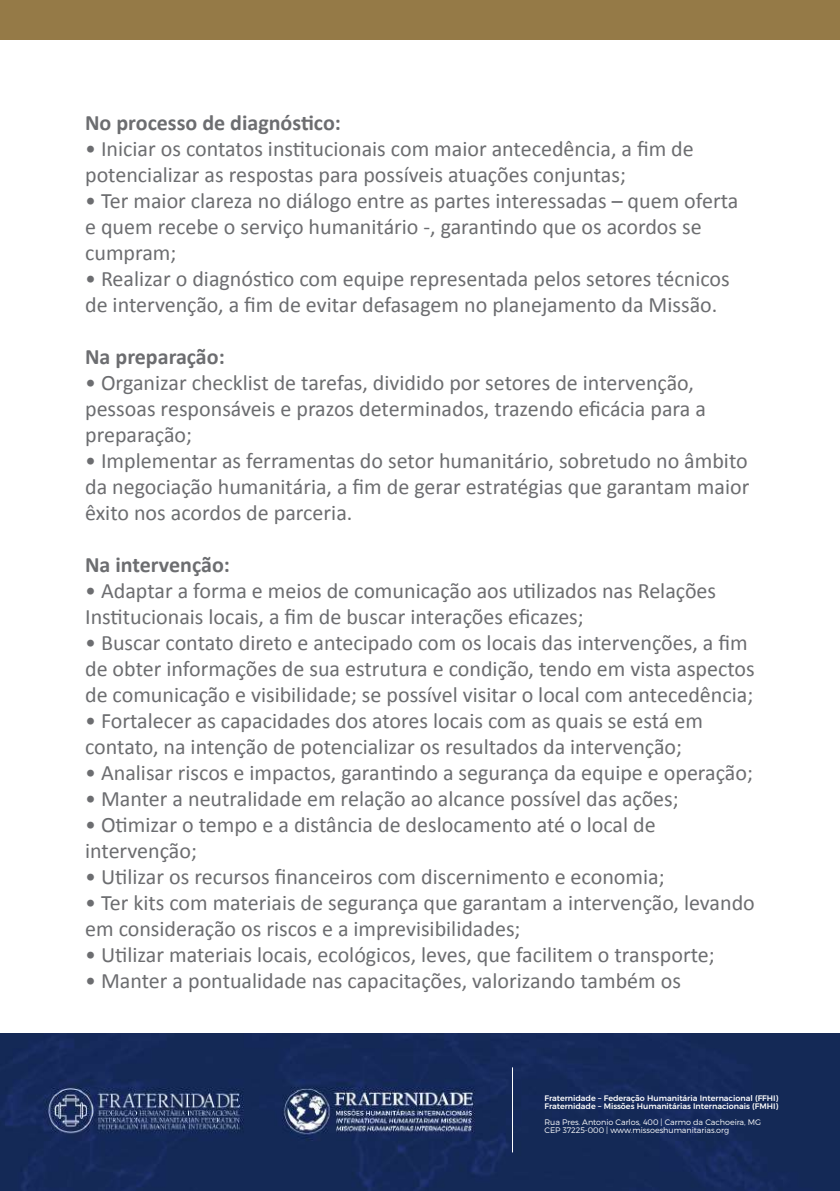
<style>
.page{position:relative;width:840px;height:1191px;background:#fff}
.page>*{position:absolute;margin:0;border:0;box-sizing:border-box;transform-origin:0 0}
.t1{font:22px/26px "Calibri";color:#6c6d70}
.t2{font:700 22px "Calibri";color:#6c6d70}
.t3{font:500 8px/8px "Montserrat";letter-spacing:-.005em;color:#fff}
.t4{font:300 8px/8px "Montserrat";letter-spacing:-.005em;color:#fff}
</style>
<div class="page">
<img style="left:0;top:1033px;width:839px;height:158px">
<hr style="left:511px;top:1067px;width:1px;height:85px;background:#fff">
<div style="left:0;top:0;width:839px;height:40px;background:#957a47"></div>
<p class="t2" style="left:85px;top:109px;width:257px">No processo de diagnóstico:</p>
<p class="t1" style="left:85px;top:135px;width:609px">• Iniciar os contatos institucionais com maior antecedência, a fim de potencializar as respostas para possíveis atuações conjuntas;</p>
<p class="t1" style="left:85px;top:187px;width:654px">• Ter maior clareza no diálogo entre as partes interessadas – quem oferta e quem recebe o serviço humanitário -, garantindo que os acordos se cumpram;</p>
<p class="t1" style="left:85px;top:265px;width:645px">• Realizar o diagnóstico com equipe representada pelos setores técnicos de intervenção, a fim de evitar defasagem no planejamento da Missão.</p>
<p class="t2" style="left:85px;top:343px;width:141px">Na preparação:</p>
<p class="t1" style="left:85px;top:369px;width:622px">• Organizar checklist de tarefas, dividido por setores de intervenção, pessoas responsáveis e prazos determinados, trazendo eficácia para a preparação;</p>
<p class="t1" style="left:85px;top:447px;width:665px;text-align:justify">• Implementar as ferramentas do setor humanitário, sobretudo no âmbito da negociação humanitária, a fim de gerar estratégias que garantam maior êxito nos acordos de parceria.</p>
<p class="t2" style="left:85px;top:551px;width:146px">Na intervenção:</p>
<p class="t1" style="left:85px;top:577px;width:632px">• Adaptar a forma e meios de comunicação aos utilizados nas Relações<br>Institucionais locais, a fim de buscar interações eficazes;</p>
<p class="t1" style="left:85px;top:629px;width:670px">• Buscar contato direto e antecipado com os locais das intervenções, a fim de obter informações de sua estrutura e condição, tendo em vista aspectos de comunicação e visibilidade; se possível visitar o local com antecedência;</p>
<p class="t1" style="left:85px;top:707px;width:619px">• Fortalecer as capacidades dos atores locais com as quais se está em contato, na intenção de potencializar os resultados da intervenção;</p>
<p class="t1" style="left:85px;top:759px;width:669px">• Analisar riscos e impactos, garantindo a segurança da equipe e operação;</p>
<p class="t1" style="left:85px;top:785px;width:594px">• Manter a neutralidade em relação ao alcance possível das ações;</p>
<p class="t1" style="left:85px;top:811px;width:571px">• Otimizar o tempo e a distância de deslocamento até o local de intervenção;</p>
<p class="t1" style="left:85px;top:863px;width:580px">• Utilizar os recursos financeiros com discernimento e economia;</p>
<p class="t1" style="left:85px;top:889px;width:670px">• Ter kits com materiais de segurança que garantam a intervenção, levando em consideração os riscos e a imprevisibilidades;</p>
<p class="t1" style="left:85px;top:941px;width:630px">• Utilizar materiais locais, ecológicos, leves, que facilitem o transporte;</p>
<p class="t1" style="left:85px;top:967px;width:597px">• Manter a pontualidade nas capacitações, valorizando também os</p>
<p class="t3" style="left:544px;top:1093px;width:235px">Fraternidade – Federação Humanitária Internacional (FFHI)<br>Fraternidade – Missões Humanitárias Internacionais (FMHI)</p>
<p class="t4" style="left:544px;top:1118px;width:218px">Rua Pres. Antonio Carlos, 400 | Carmo da Cachoeira, MG<br>CEP 37225-000 | www.missoeshumanitarias.org</p>
</div>
